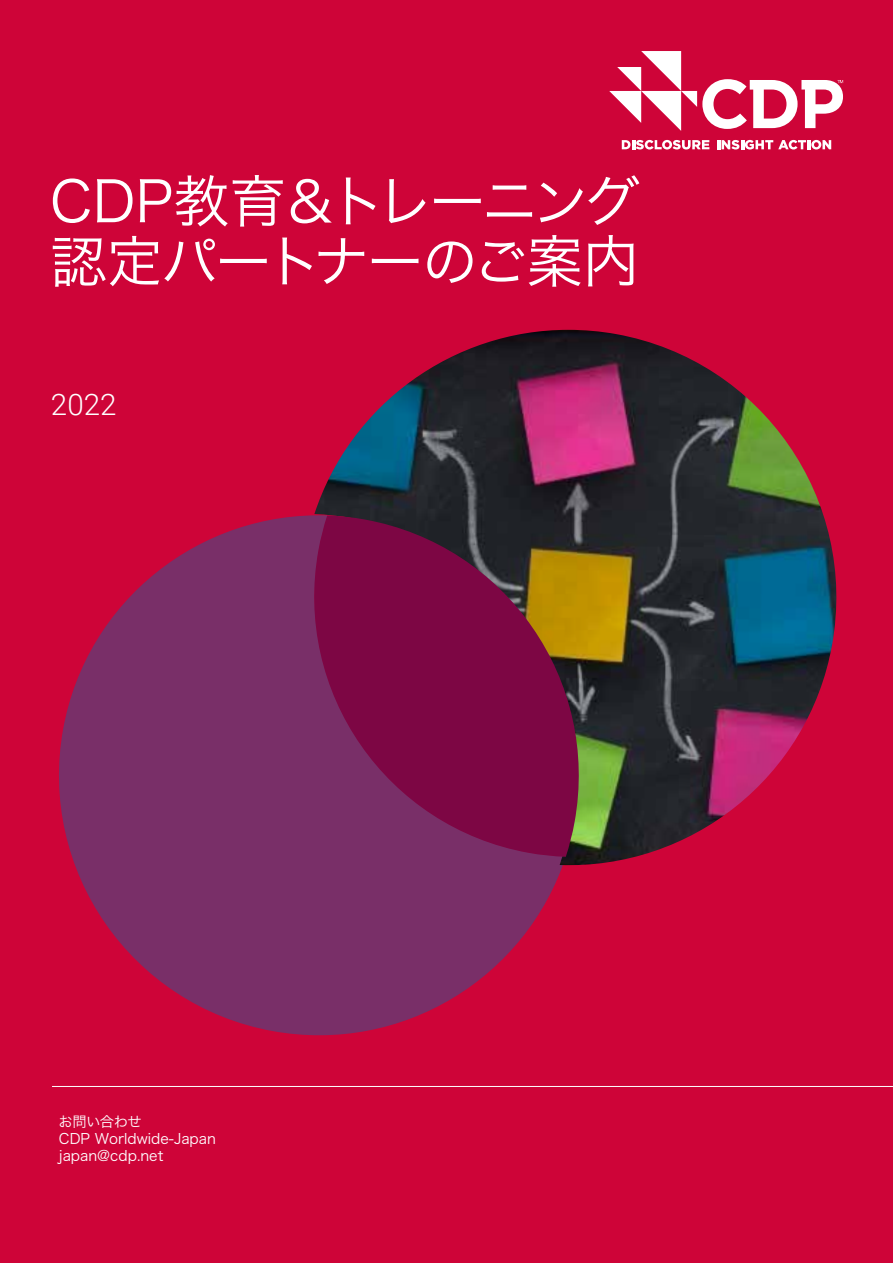
<style>
.page{position:relative;width:893px;height:1263px;background:#ce0438}
.page>*{position:absolute;margin:0;border:0;box-sizing:border-box;transform-origin:0 0}
.t1{font:56.55px/60px "Hira Kaku Pro W3";letter-spacing:-.05em;color:#fff}
.t2{font:300 29.55px "Roboto";color:#fff}
.t3{font:14.25px/17.1px "Hira Kaku Pro W3";color:#fff}
</style>
<div class="page">
<hr style="left:52px;top:1086px;width:841px;height:1px;background:#fff">
<svg style="left:59px;top:516px;width:503px;height:520px;fill:#792f68"></svg>
<img style="left:314px;top:330px;width:523px;height:539px">
<svg style="left:293px;top:515px;width:307px;height:342px;background:#762144"></svg>
<svg style="left:609px;top:51px;width:234px;height:80px"></svg>
<svg style="left:622px;top:140px;width:87px;height:9px"></svg>
<svg style="left:717px;top:140px;width:114px;height:9px"></svg>
<h1 class="t1" style="left:50px;top:167px;width:591px">CDP教育＆トレーニング認定パートナーのご案内</h1>
<h2 class="t2" style="left:51px;top:384px;width:67px">2022</h2>
<p class="t3" style="left:58px;top:1112px;width:159px">お問い合わせ<br>CDP Worldwide-Japan japan@cdp.net</p>
</div>
